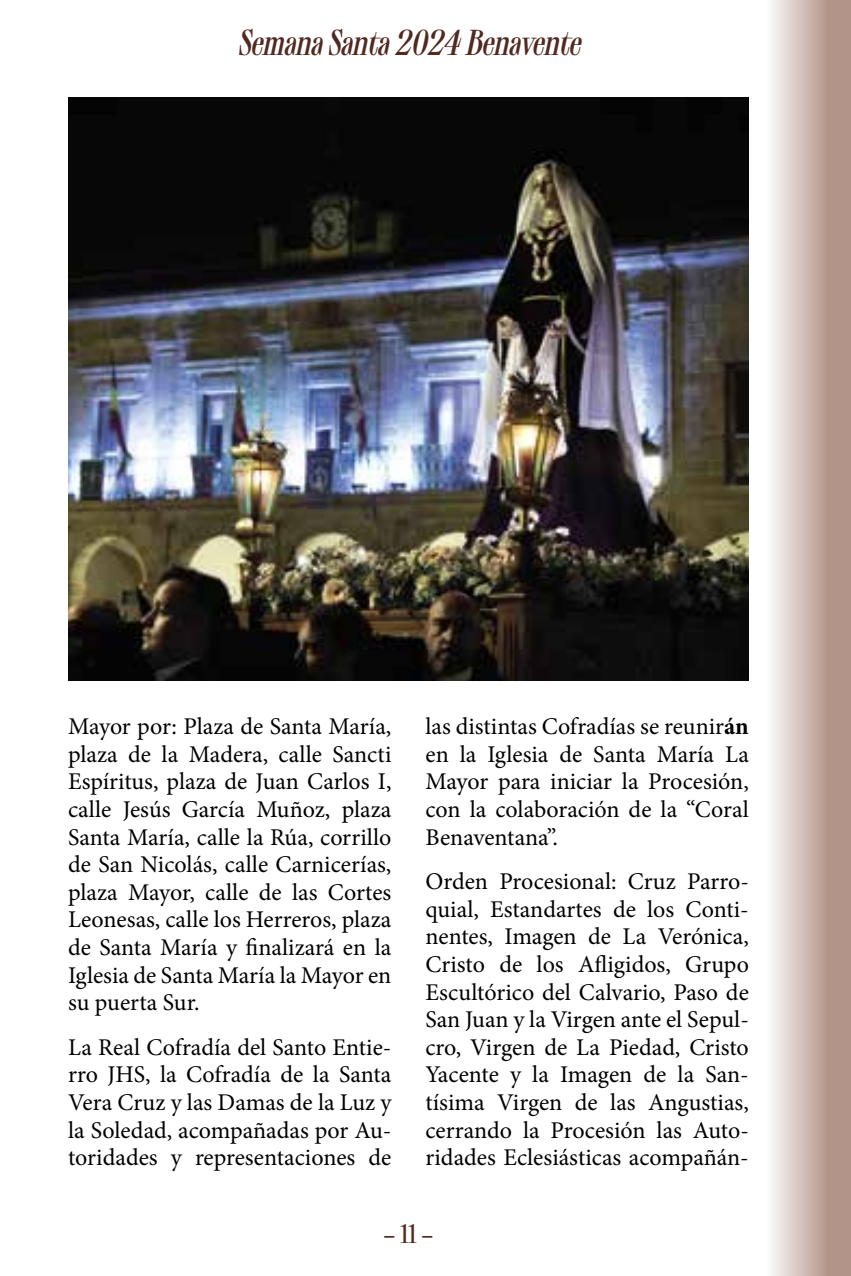
<style>
.page{position:relative;width:851px;height:1276px;background:#fff}
.page>*{position:absolute;margin:0;border:0;box-sizing:border-box;transform-origin:0 0}
.t1{font:italic 36px "Toy";color:#512921}
.t2{font:600 27px "Minion Pro";color:#512921;scale:.9 1}
.t3{font:24px/27.6px "Minion Pro";color:#000;text-align:justify}
.s1{font-weight:700}
.s2{font-family:"Toy";font-weight:400}
</style>
<div class="page">
<svg style="left:772px;top:0;width:78px;height:1276px"></svg>
<img style="left:68px;top:98px;width:680px;height:582px">
<h1 class="t1" style="left:237px;top:22px;width:352px">SemanaSanta2024 Benavente</h1>
<p class="t3" style="left:68px;top:713px;width:325px">Mayor por: Plaza de Santa María, plaza de la Madera, calle Sancti Espíritus, plaza de Juan Carlos I, calle Jesús García Muñoz, plaza Santa María, calle la Rúa, corrillo de San Nicolás, calle Carnicerías, plaza Mayor, calle de las Cortes Leonesas, calle los Herreros, plaza de Santa María y finalizará en la Iglesia de Santa María la Mayor en su puerta Sur.</p>
<p class="t3" style="left:68px;top:1033px;width:325px">La Real Cofradía del Santo Entie&shy;rro JHS, la Cofradía de la Santa Vera Cruz y las Damas de la Luz y la Soledad, acompañadas por Au&shy;toridades y representaciones de</p>
<p class="t3" style="left:425px;top:713px;width:325px">las distintas Cofradías se reunir<span class="s1">án </span>en la Iglesia de Santa María La Mayor para iniciar la Procesión, con la colaboración de la “Coral Benaventana”.</p>
<p class="t3" style="left:425px;top:868px;width:325px">Orden Procesional: Cruz Parro&shy;quial, Estandartes de los Conti&shy;nentes, Imagen de La Verónica, Cristo de los Afligidos, Grupo Escultórico del Calvario, Paso de San Juan y la Virgen ante el Sepul&shy;cro, Virgen de La Piedad, Cristo Yacente y la Imagen de la San&shy;tísima Virgen de las Angustias, cerrando la Procesión las Auto&shy;ridades Eclesiásticas acompañán-</p>
<p class="t2" style="left:383px;top:1216px;width:58px">– <span class="s2">11</span> –</p>
</div>
